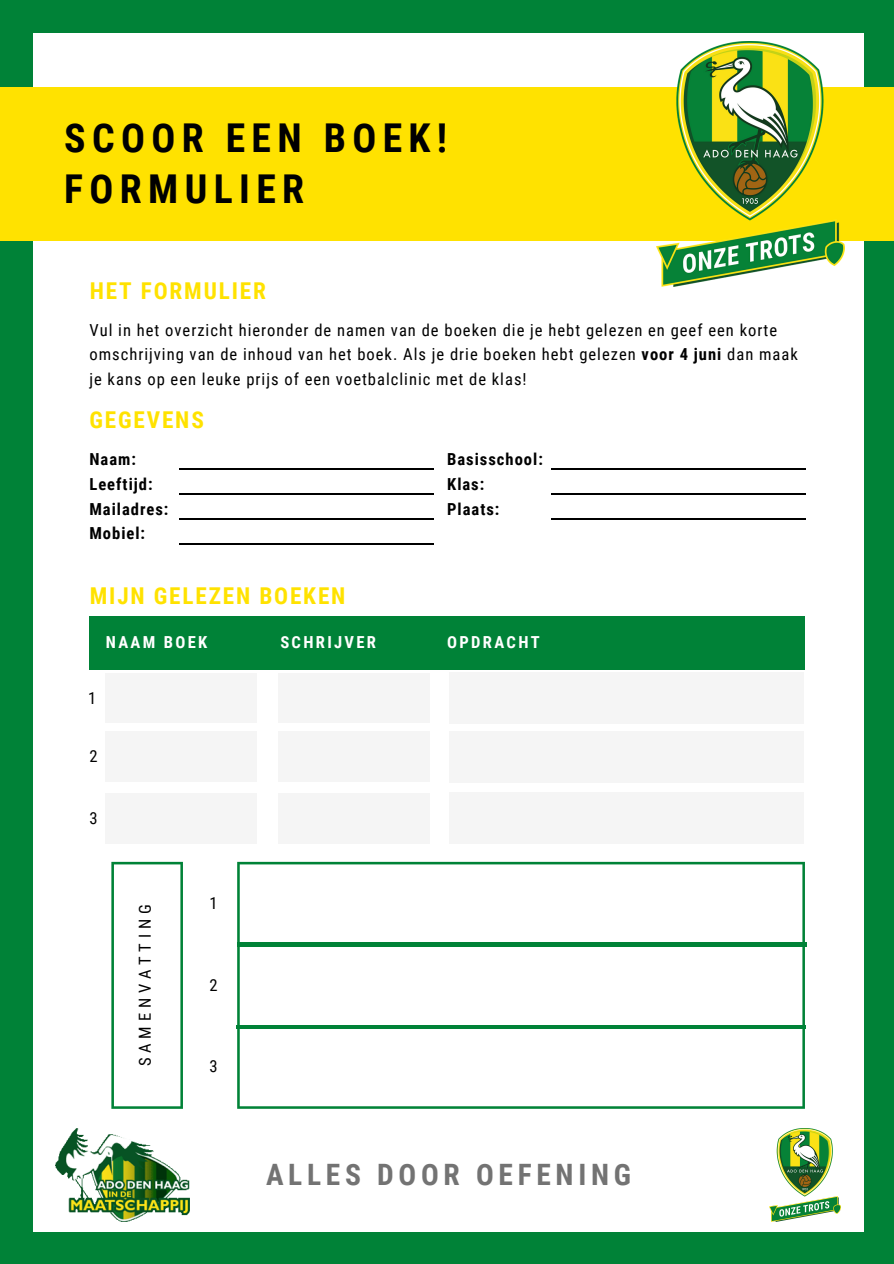
<style>
.page{position:relative;width:894px;height:1264px;background:#fff}
.page>*{position:absolute;margin:0;border:0;box-sizing:border-box;transform-origin:0 0}
.t1{font:700 39.75px "Roboto Condensed";letter-spacing:.16em;color:#000}
.t2{font:700 29.4px "Roboto Condensed";letter-spacing:.16em;color:#737373}
.t3{font:700 23.25px "Roboto Condensed";letter-spacing:.08em;color:#ffe200}
.t4{font:16.5px/24.8px "Roboto Condensed";letter-spacing:.06em;color:#000}
.t5{font:700 16.5px "Roboto Condensed";letter-spacing:.06em;color:#000}
.t6{font:700 16.5px "Roboto Condensed";letter-spacing:.14em;color:#fff}
.t7{font:16.5px "Roboto Condensed";letter-spacing:.29em;color:#000}
.s1{font-weight:700}
</style>
<div class="page">
<div style="left:0;top:0;width:893px;height:1263px;background:#008237"></div>
<div style="left:33px;top:33px;width:830px;height:1198px;background:#fff"></div>
<div style="left:0;top:87px;width:893px;height:154px;background:#ffe200"></div>
<img style="left:656px;top:42px;width:188px;height:244px">
<img style="left:55px;top:1128px;width:135px;height:93px">
<img style="left:769px;top:1128px;width:71px;height:93px">
<hr style="left:179px;top:468px;width:255px;height:2px;background:#000">
<hr style="left:179px;top:493px;width:255px;height:1px;background:#000">
<hr style="left:179px;top:518px;width:255px;height:1px;background:#000">
<hr style="left:179px;top:543px;width:255px;height:1px;background:#000">
<hr style="left:551px;top:468px;width:254px;height:2px;background:#000">
<hr style="left:551px;top:493px;width:254px;height:1px;background:#000">
<hr style="left:551px;top:518px;width:254px;height:1px;background:#000">
<div style="left:89px;top:616px;width:715px;height:53px;background:#008237"></div>
<div style="left:278px;top:673px;width:151px;height:50px;background:#f5f5f5"></div>
<div style="left:278px;top:732px;width:151px;height:49px;background:#f5f5f5"></div>
<div style="left:278px;top:793px;width:151px;height:50px;background:#f5f5f5"></div>
<div style="left:106px;top:673px;width:151px;height:50px;background:#f5f5f5"></div>
<div style="left:106px;top:732px;width:151px;height:49px;background:#f5f5f5"></div>
<div style="left:106px;top:793px;width:151px;height:50px;background:#f5f5f5"></div>
<div style="left:448px;top:672px;width:355px;height:51px;background:#f5f5f5"></div>
<div style="left:448px;top:732px;width:355px;height:50px;background:#f5f5f5"></div>
<div style="left:448px;top:792px;width:355px;height:51px;background:#f5f5f5"></div>
<svg style="left:237px;top:861px;width:567px;height:247px"></svg>
<svg style="left:111px;top:861px;width:72px;height:247px"></svg>
<hr style="left:236px;top:1025px;width:569px;height:3px;background:#008237">
<hr style="left:237px;top:942px;width:569px;height:4px;background:#008237">
<p class="t1" style="left:64px;top:115px;width:384px">SCOOR EEN BOEK!</p>
<p class="t1" style="left:64px;top:166px;width:241px">FORMULIER</p>
<p class="t3" style="left:90px;top:277px;width:177px">HET FORMULIER</p>
<p class="t4" style="left:89px;top:317px;width:709px">Vul in het overzicht hieronder de namen van de boeken die je hebt gelezen en geef een korte omschrijving van de inhoud van het boek. Als je drie boeken hebt gelezen <span class="s1">voor 4 juni</span> dan maak je kans op een leuke prijs of een voetbalclinic met de klas!</p>
<p class="t3" style="left:89px;top:407px;width:116px">GEGEVENS</p>
<p class="t5" style="left:89px;top:450px;width:48px">Naam:</p>
<p class="t5" style="left:89px;top:474px;width:65px">Leeftijd:</p>
<p class="t5" style="left:89px;top:499px;width:81px">Mailadres:</p>
<p class="t5" style="left:89px;top:524px;width:57px">Mobiel:</p>
<p class="t5" style="left:447px;top:450px;width:97px">Basisschool:</p>
<p class="t5" style="left:447px;top:474px;width:39px">Klas:</p>
<p class="t5" style="left:447px;top:499px;width:54px">Plaats:</p>
<p class="t3" style="left:90px;top:582px;width:257px">MIJN GELEZEN BOEKEN</p>
<p class="t6" style="left:106px;top:632px;width:103px">NAAM BOEK</p>
<p class="t6" style="left:280px;top:632px;width:97px">SCHRIJVER</p>
<p class="t6" style="left:447px;top:632px;width:94px">OPDRACHT</p>
<p class="t4" style="left:88px;top:685px;width:10px">1</p>
<p class="t4" style="left:89px;top:744px;width:10px">2</p>
<p class="t4" style="left:89px;top:805px;width:10px">3</p>
<p class="t7" style="left:135px;top:1066px;width:163px;rotate:-90deg">SAMENVATTING</p>
<p class="t4" style="left:209px;top:891px;width:10px">1</p>
<p class="t4" style="left:209px;top:972px;width:10px">2</p>
<p class="t4" style="left:209px;top:1053px;width:10px">3</p>
<p class="t2" style="left:266px;top:1157px;width:366px">ALLES DOOR OEFENING</p>
</div>
